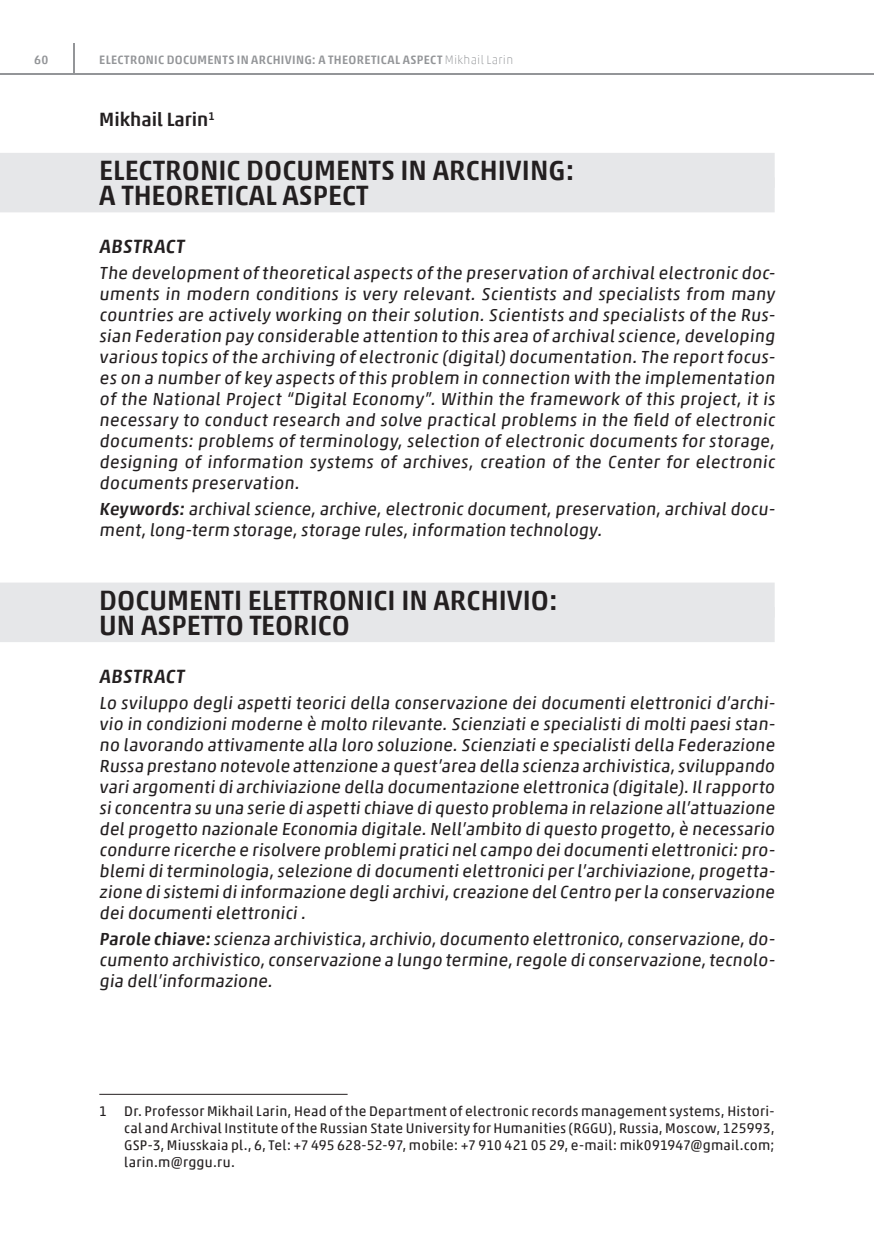
<style>
.page{position:relative;width:874px;height:1241px;background:#fff}
.page>*{position:absolute;margin:0;border:0;box-sizing:border-box;transform-origin:0 0}
.t1{font:500 28px/24.5px "Akko Std";color:#231f20}
.t2{font:500 19.25px "Akko Std";color:#231f20}
.t3{font:17.5px/21px "Akko Pro";letter-spacing:.03em;color:#231f20;text-align:justify}
.t4{font:14px/16.8px "Akko Pro";letter-spacing:.015em;color:#231f20;text-align:justify}
.t5{font:500 12.25px "Akko Std";letter-spacing:.025em;color:#939598}
.s1{font-weight:100}
.s2{font-family:"Akko Std";font-weight:500}
</style>
<div class="page">
<div style="left:0;top:153px;width:774px;height:35px;background:#e6e7e9"></div>
<div style="left:0;top:177px;width:774px;height:35px;background:#e6e7e9"></div>
<div style="left:0;top:582px;width:774px;height:35px;background:#e6e7e9"></div>
<div style="left:0;top:607px;width:774px;height:35px;background:#e6e7e9"></div>
<hr style="left:99px;top:1093px;width:248px;height:1px;background:#231f20">
<hr style="left:0;top:74px;width:873px;height:1px;background:#939598">
<hr style="left:73px;top:43px;width:1px;height:32px;background:#939598">
<p class="t5" style="left:34px;top:52px;width:16px">60</p>
<p class="t5" style="left:99px;top:52px;width:415px">ELECTRONIC DOCUMENTS IN ARCHIVING: A THEORETICAL ASPECT <span class="s1">Mikhail Larin</span></p>
<p class="t2" style="left:99px;top:108px;width:117px">Mikhail Larin<sup>1</sup></p>
<h1 class="t1" style="left:99px;top:158px;width:476px">ELECTRONIC DOCUMENTS IN ARCHIVING:<br>A THEORETICAL ASPECT</h1>
<p class="t2" style="left:99px;top:234px;width:89px">ABSTRACT</p>
<p class="t3" style="left:99px;top:262px;width:679px">The development of theoretical aspects of the preservation of archival electronic doc&shy;uments in modern conditions is very relevant. Scientists and specialists from many countries are actively working on their solution. Scientists and specialists of the Rus&shy;sian Federation pay considerable attention to this area of archival science, developing various topics of the archiving of electronic (digital) documentation. The report focus&shy;es on a number of key aspects of this problem in connection with the implementation of the National Project “Digital Economy”. Within the framework of this project, it is necessary to conduct research and solve practical problems in the field of electronic documents: problems of terminology, selection of electronic documents for storage, designing of information systems of archives, creation of the Center for electronic documents preservation.</p>
<p class="t3" style="left:99px;top:498px;width:679px"><span class="s2">Keywords:</span> archival science, archive, electronic document, preservation, archival docu&shy;ment,long-term storage,storage rules,information technology.</p>
<h1 class="t1" style="left:99px;top:587px;width:460px">DOCUMENTI ELETTRONICI IN ARCHIVIO:<br>UN ASPETTO TEORICO</h1>
<p class="t2" style="left:99px;top:664px;width:89px">ABSTRACT</p>
<p class="t3" style="left:99px;top:691px;width:679px">Lo sviluppo degli aspetti teorici della conservazione dei documenti elettronici d’archi&shy;vio in condizioni moderne è molto rilevante. Scienziati e specialisti di molti paesi stan&shy;no lavorando attivamente alla loro soluzione. Scienziati e specialisti della Federazione Russa prestano notevole attenzione a quest’area della scienza archivistica,sviluppando variargomentidiarchiviazione della documentazione elettronica (digitale).Il rapporto siconcentra su una serie diaspettichiave diquesto problema in relazione all’attuazione del progetto nazionale Economia digitale.Nell’ambito diquesto progetto,è necessario condurre ricerche e risolvere problemipraticinel campo deidocumentielettronici: pro&shy;blemiditerminologia,selezione didocumentielettroniciper l’archiviazione,progetta&shy;zione disistemidiinformazione degliarchivi,creazione del Centro per la conservazione deidocumentielettronici.</p>
<p class="t3" style="left:99px;top:927px;width:679px"><span class="s2">Parole chiave:</span> scienza archivistica,archivio,documento elettronico,conservazione,do&shy;cumento archivistico,conservazione a lungo termine,regole diconservazione,tecnolo&shy;gia dell’informazione.</p>
<p class="t4" style="left:124px;top:1102px;width:651px;text-indent:-25px">1 Dr. Professor Mikhail Larin, Head of the Department of electronic records management systems, Histori&shy;cal and Archival Institute of the Russian State University for Humanities (RGGU), Russia, Moscow, 125993, GSP-3, Miusskaia pl., 6, Tel: +7 495 628-52-97, mobile: +7 910 421 05 29, e-mail: mik091947@gmail.com; larin.m@rggu.ru.</p>
</div>
